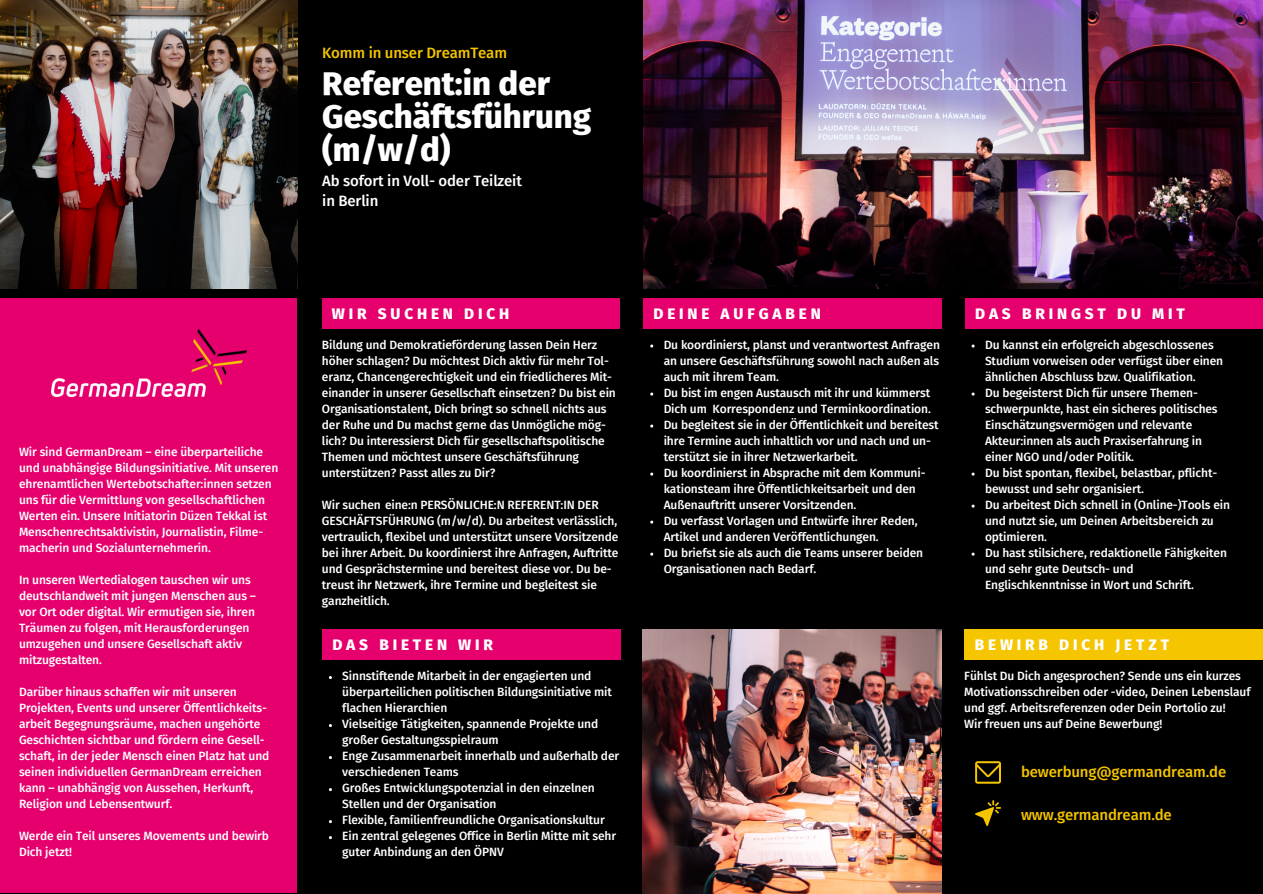
<style>
.page{position:relative;width:1263px;height:894px;background:#fff}
.page>*{position:absolute;margin:0;border:0;box-sizing:border-box;transform-origin:0 0}
.t1{font:800 33px/32.5px "Fira Sans";color:#fff}
.t2{font:800 15.3px "Fira Sans";letter-spacing:.25em;color:#fff}
.t3{font:500 15px "Fira Sans";letter-spacing:-.01em;color:#f5c500}
.t4{font:500 15px/20.2px "Fira Sans";letter-spacing:-.01em;color:#fff}
.t5{font:500 12px/16px "Fira Sans";letter-spacing:-.01em;color:#fff}
</style>
<div class="page">
<div style="left:0;top:0;width:1263px;height:893px;background:#000"></div>
<img style="left:0;top:0;width:298px;height:288px">
<div style="left:322px;top:298px;width:298px;height:31px;background:#e5006d"></div>
<div style="left:643px;top:298px;width:298px;height:30px;background:#e5006d"></div>
<div style="left:965px;top:298px;width:298px;height:31px;background:#e5006d"></div>
<div style="left:965px;top:628px;width:297px;height:31px;background:#f5c500"></div>
<div style="left:322px;top:628px;width:298px;height:31px;background:#e5006d"></div>
<img style="left:643px;top:629px;width:298px;height:264px">
<img style="left:643px;top:0;width:620px;height:288px">
<div style="left:0;top:298px;width:297px;height:594px;background:#e5006d"></div>
<svg style="left:975px;top:761px;width:26px;height:22px"></svg>
<svg style="left:975px;top:800px;width:26px;height:25px"></svg>
<img style="left:52px;top:330px;width:194px;height:66px">
<p class="t5" style="left:19px;top:443px;width:261px">Wir sind GermanDream – eine überparteiliche und unabhängige Bildungsinitiative. Mit unseren ehrenamtlichen Wertebotschafter:innen setzen uns für die Vermittlung von gesellschaftlichen Werten ein. Unsere Initiatorin Düzen Tekkal ist Menschenrechtsaktivistin, Journalistin, Filme&shy;macherin und Sozialunternehmerin.</p>
<p class="t5" style="left:19px;top:571px;width:238px">In unseren Wertedialogen tauschen wir uns deutschlandweit mit jungen Menschen aus – vor Ort oder digital. Wir ermutigen sie, ihren Träumen zu folgen, mit Herausforderungen umzugehen und unsere Gesellschaft aktiv mitzugestalten.</p>
<p class="t5" style="left:19px;top:683px;width:252px">Darüber hinaus schaffen wir mit unseren Projekten, Events und unserer Öffentlichkeits&shy;arbeit Begegnungsräume, machen ungehörte Geschichten sichtbar und fördern eine Gesell&shy;schaft, in der jeder Mensch einen Platz hat und seinen individuellen GermanDream erreichen kann – unabhängig von Aussehen, Herkunft, Religion und Lebensentwurf.</p>
<p class="t5" style="left:19px;top:827px;width:251px">Werde ein Teil unseres Movements und bewirb<br>Dich jetzt!</p>
<p class="t3" style="left:322px;top:44px;width:186px">Komm in unser DreamTeam</p>
<h1 class="t1" style="left:322px;top:68px;width:271px">Referent:in der<br>Geschäftsführung (m/w/d)</h1>
<p class="t4" style="left:322px;top:171px;width:201px">Ab sofort in Voll- oder Teilzeit in Berlin</p>
<p class="t2" style="left:332px;top:304px;width:179px">WIR SUCHEN DICH</p>
<p class="t2" style="left:653px;top:304px;width:169px">DEINE AUFGABEN</p>
<p class="t2" style="left:975px;top:304px;width:211px">DAS BRINGST DU MIT</p>
<p class="t5" style="left:322px;top:336px;width:295px">Bildung und Demokratieförderung lassen Dein Herz höher schlagen? Du möchtest Dich aktiv für mehr Tol&shy;eranz, Chancengerechtigkeit und ein friedlicheres Mit&shy;einander in unserer Gesellschaft einsetzen? Du bist ein Organisationstalent, Dich bringt so schnell nichts aus der Ruhe und Du machst gerne das Unmögliche mög&shy;lich? Du interessierst Dich für gesellschaftspolitische Themen und möchtest unsere Geschäftsführung unterstützen? Passt alles zu Dir?</p>
<p class="t5" style="left:322px;top:496px;width:298px">Wir suchen eine:n PERSÖNLICHE:N REFERENT:IN DER GESCHÄFTSFÜHRUNG (m/w/d). Du arbeitest verlässlich, vertraulich, flexibel und unterstützt unsere Vorsitzende bei ihrer Arbeit. Du koordinierst ihre Anfragen, Auftritte und Gesprächstermine und bereitest diese vor. Du be&shy;treust ihr Netzwerk, ihre Termine und begleitest sie ganzheitlich.</p>
<p class="t5" style="left:664px;top:336px;width:278px">Du koordinierst, planst und verantwortest Anfragen an unsere Geschäftsführung sowohl nach außen als auch mit ihrem Team.<br>Du bist im engen Austausch mit ihr und kümmerst Dich um Korrespondenz und Terminkoordination.<br>Du begleitest sie in der Öffentlichkeit und bereitest ihre Termine auch inhaltlich vor und nach und un&shy;terstützt sie in ihrer Netzwerkarbeit.<br>Du koordinierst in Absprache mit dem Kommuni&shy;kationsteam ihre Öffentlichkeitsarbeit und den Außenauftritt unserer Vorsitzenden.<br>Du verfasst Vorlagen und Entwürfe ihrer Reden, Artikel und anderen Veröffentlichungen.<br>Du briefst sie als auch die Teams unserer beiden Organisationen nach Bedarf.</p>
<p class="t5" style="left:985px;top:336px;width:247px">Du kannst ein erfolgreich abgeschlossenes Studium vorweisen oder verfügst über einen ähnlichen Abschluss bzw. Qualifikation.<br>Du begeisterst Dich für unsere Themen&shy;schwerpunkte, hast ein sicheres politisches Einschätzungsvermögen und relevante Akteur:innen als auch Praxiserfahrung in einer NGO und/oder Politik.<br>Du bist spontan, flexibel, belastbar, pflicht&shy;bewusst und sehr organisiert.<br>Du arbeitest Dich schnell in (Online-)Tools ein und nutzt sie, um Deinen Arbeitsbereich zu optimieren.<br>Du hast stilsichere, redaktionelle Fähigkeiten und sehr gute Deutsch- und Englischkenntnisse in Wort und Schrift.</p>
<p class="t2" style="left:332px;top:635px;width:162px">DAS BIETEN WIR</p>
<p class="t2" style="left:975px;top:635px;width:196px">BEWIRB DICH JETZT</p>
<p class="t5" style="left:342px;top:667px;width:278px">Sinnstiftende Mitarbeit in der engagierten und überparteilichen politischen Bildungsinitiative mit flachen Hierarchien<br>Vielseitige Tätigkeiten, spannende Projekte und großer Gestaltungsspielraum<br>Enge Zusammenarbeit innerhalb und außerhalb der verschiedenen Teams<br>Großes Entwicklungspotenzial in den einzelnen Stellen und der Organisation<br>Flexible, familienfreundliche Organisationskultur Ein zentral gelegenes Office in Berlin Mitte mit sehr guter Anbindung an den ÖPNV</p>
<p class="t5" style="left:964px;top:667px;width:288px">Fühlst Du Dich angesprochen? Sende uns ein kurzes Motivationsschreiben oder -video, Deinen Lebenslauf und ggf. Arbeitsreferenzen oder Dein Portolio zu!<br>Wir freuen uns auf Deine Bewerbung!</p>
<p class="t3" style="left:1021px;top:763px;width:207px">bewerbung@germandream.de</p>
<p class="t3" style="left:1021px;top:806px;width:152px">www.germandream.de</p>
</div>
